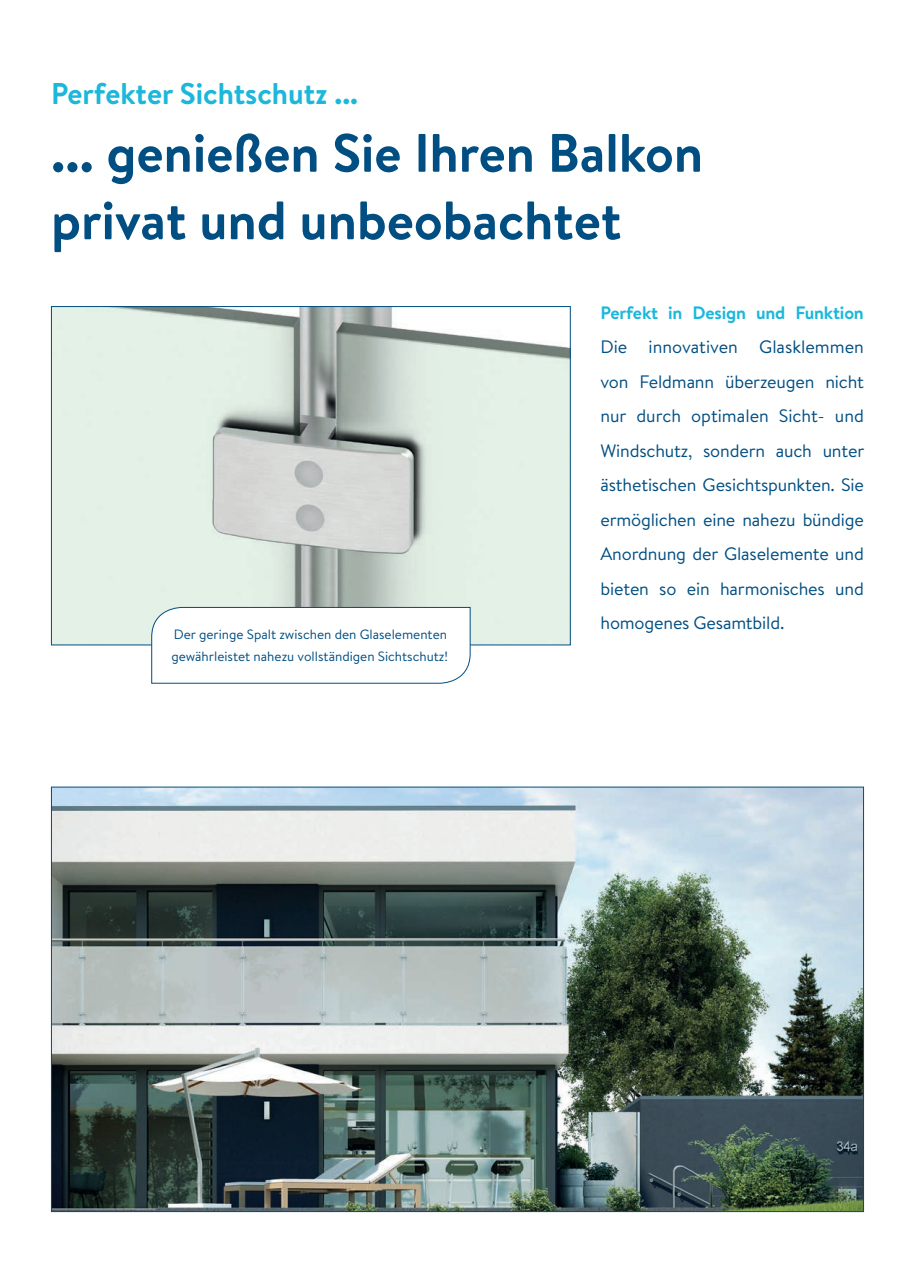
<style>
.page{position:relative;width:915px;height:1263px;background:#fff}
.page>*{position:absolute;margin:0;border:0;box-sizing:border-box;transform-origin:0 0}
.t1{font:700 54px/67.5px "Brandon Text";color:#004e82}
.t2{font:700 30px "Brandon Text";color:#1cb7da}
.t3{font:18px/34.5px "Brandon Text";letter-spacing:-.01em;color:#004e82;text-align:justify}
.t4{font:700 18px "Brandon Text";letter-spacing:-.01em;color:#1cb7da}
.t5{font:13.5px/22.5px "Brandon Text";color:#004e82}
</style>
<div class="page">
<img style="left:53px;top:789px;width:808px;height:421px">
<img style="left:53px;top:308px;width:515px;height:335px">
<svg style="left:151px;top:607px;width:319px;height:77px"></svg>
<h2 class="t2" style="left:51px;top:73px;width:308px">Perfekter Sichtschutz ...</h2>
<h1 class="t1" style="left:51px;top:118px;width:653px">... genießen Sie Ihren Balkon privat und unbeobachtet</h1>
<p class="t5" style="left:171px;top:622px;width:278px">Der geringe Spalt zwischen den Glaselementen gewährleistet nahezu vollständigen Sichtschutz!</p>
<p class="t4" style="left:600px;top:300px;width:265px">Perfekt in Design und Funktion</p>
<p class="t3" style="left:600px;top:329px;width:265px">Die innovativen Glasklemmen von Feldmann überzeugen nicht nur durch optimalen Sicht- und Windschutz, sondern auch unter ästhetischen Gesichtspunkten. Sie ermöglichen eine nahezu bündige Anordnung der Glaselemente und bieten so ein harmonisches und homogenes Gesamtbild.</p>
</div>
